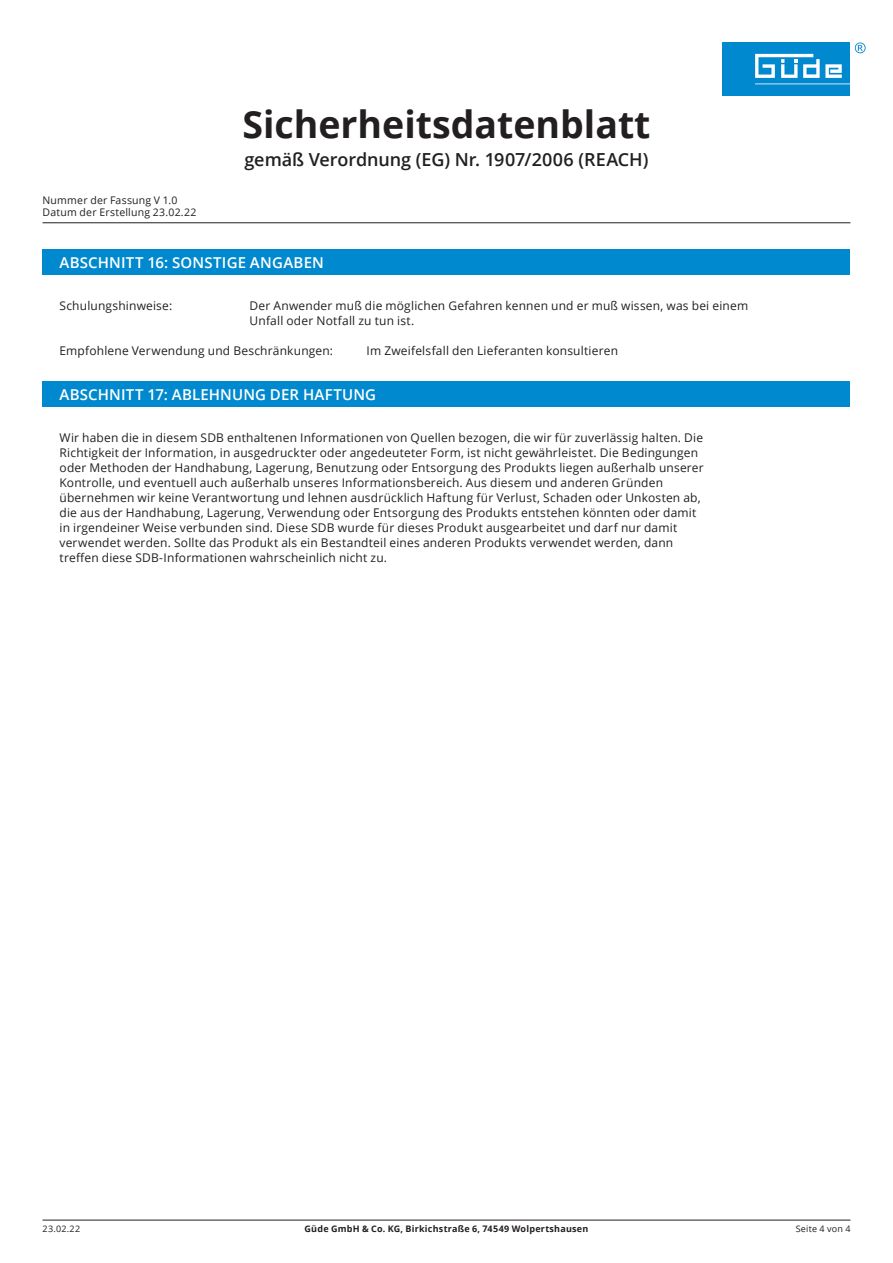
<style>
.page{position:relative;width:893px;height:1263px;background:#fff}
.page>*{position:absolute;margin:0;border:0;box-sizing:border-box;transform-origin:0 0}
.t1{font:700 37.5px "Open Sans";color:#231f20}
.t2{font:600 18px "Open Sans";letter-spacing:-.005em;color:#231f20}
.t3{font:600 15px "Open Sans";letter-spacing:.01em;color:#fff}
.t4{font:12px/15px "Open Sans";letter-spacing:.015em;color:#231f20}
.t5{font:10.5px/12.6px "Open Sans";letter-spacing:.02em;color:#231f20}
.t6{font:700 9px "Open Sans";letter-spacing:.025em;color:#231f20}
.t7{font:9px "Open Sans";letter-spacing:.025em;color:#231f20}
</style>
<div class="page">
<div style="left:723px;top:43px;width:127px;height:53px;background:#0089cf"></div>
<svg style="left:755px;top:43px;width:111px;height:41px"></svg>
<hr style="left:43px;top:222px;width:807px;height:1px;background:#231f20">
<hr style="left:43px;top:1220px;width:807px;height:1px;background:#231f20">
<div style="left:43px;top:249px;width:807px;height:26px;background:#0089cf"></div>
<div style="left:43px;top:381px;width:807px;height:26px;background:#0089cf"></div>
<p class="t5" style="left:43px;top:193px;width:156px">Nummer der Fassung V 1.0<br>Datum der Erstellung 23.02.22</p>
<h1 class="t1" style="left:242px;top:98px;width:410px">Sicherheitsdatenblatt</h1>
<h2 class="t2" style="left:244px;top:147px;width:405px">gemäß Verordnung (EG) Nr. 1907/2006 (REACH)</h2>
<p class="t3" style="left:60px;top:252px;width:266px">ABSCHNITT 16: SONSTIGE ANGABEN</p>
<p class="t4" style="left:60px;top:298px;width:114px">Schulungshinweise:</p>
<p class="t4" style="left:250px;top:298px;width:500px">Der Anwender muß die möglichen Gefahren kennen und er muß wissen, was bei einem<br>Unfall oder Notfall zu tun ist.</p>
<p class="t4" style="left:60px;top:343px;width:275px">Empfohlene Verwendung und Beschränkungen:</p>
<p class="t4" style="left:367px;top:343px;width:253px">Im Zweifelsfall den Lieferanten konsultieren</p>
<p class="t3" style="left:60px;top:384px;width:318px">ABSCHNITT 17: ABLEHNUNG DER HAFTUNG</p>
<p class="t4" style="left:60px;top:430px;width:646px">Wir haben die in diesem SDB enthaltenen Informationen von Quellen bezogen, die wir für zuverlässig halten. Die Richtigkeit der Information, in ausgedruckter oder angedeuteter Form, ist nicht gewährleistet. Die Bedingungen oder Methoden der Handhabung, Lagerung, Benutzung oder Entsorgung des Produkts liegen außerhalb unserer Kontrolle, und eventuell auch außerhalb unseres Informationsbereich. Aus diesem und anderen Gründen übernehmen wir keine Verantwortung und lehnen ausdrücklich Haftung für Verlust, Schaden oder Unkosten ab, die aus der Handhabung, Lagerung, Verwendung oder Entsorgung des Produkts entstehen könnten oder damit in irgendeiner Weise verbunden sind. Diese SDB wurde für dieses Produkt ausgearbeitet und darf nur damit verwendet werden. Sollte das Produkt als ein Bestandteil eines anderen Produkts verwendet werden, dann treffen diese SDB-Informationen wahrscheinlich nicht zu.</p>
<p class="t7" style="left:43px;top:1222px;width:39px">23.02.22</p>
<p class="t6" style="left:305px;top:1222px;width:285px">Güde GmbH &amp; Co. KG, Birkichstraße 6, 74549 Wolpertshausen</p>
<p class="t7" style="left:796px;top:1222px;width:56px">Seite 4 von 4</p>
</div>
